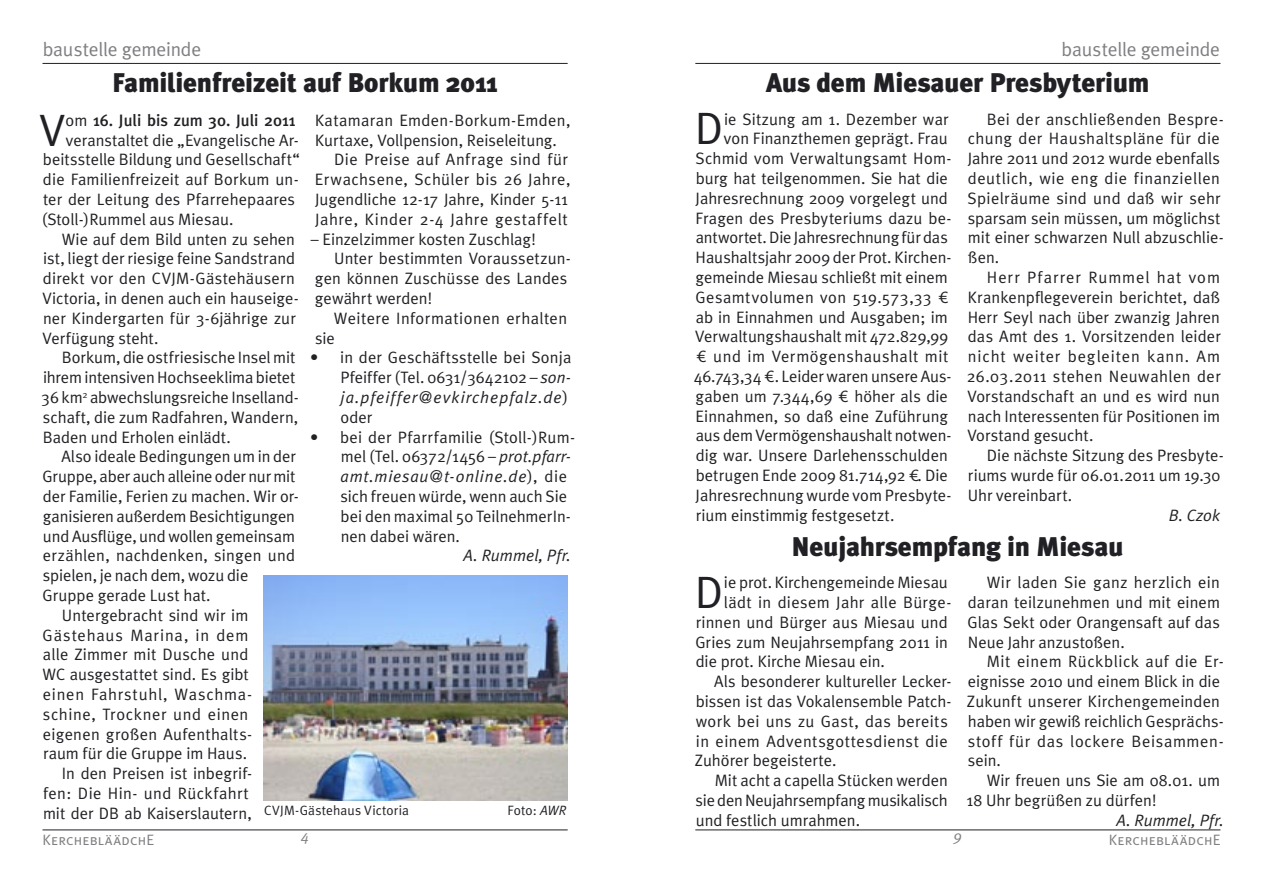
<style>
.page{position:relative;width:1263px;height:893px;background:#fff}
.page>*{position:absolute;margin:0;border:0;box-sizing:border-box;transform-origin:0 0}
.t1{font:45.3px "Meta Plus Normal";color:#212125}
.t2{font:900 27px "Meta Plus";letter-spacing:-.01em;color:#212125}
.t3{font:19.5px "Meta Plus Normal";letter-spacing:-.01em;color:#7f7f83}
.t4{font:16.5px/19.8px "Meta Plus Normal";letter-spacing:.005em;color:#212125}
.t5{font:16.5px "Meta Plus Normal";letter-spacing:.025em;color:#212125}
.t6{font:16.5px "Meta Plus Normal";letter-spacing:-.015em;color:#212125}
.t7{font:16.5px "Meta Plus Normal";letter-spacing:.03em;color:#212125}
.t8{font:italic 16.5px "Meta Plus Normal";letter-spacing:.005em;color:#212125}
.t9{font:16.5px "Meta Plus Normal";letter-spacing:.04em;color:#212125}
.t10{font:500 16.5px "Meta Plus";color:#212125}
.t11{font:16.5px "Meta Plus Normal";letter-spacing:.045em;color:#212125}
.t12{font:16.5px "Meta Plus Normal";letter-spacing:.035em;color:#212125}
.t13{font:16.5px "Meta Plus Normal";letter-spacing:.05em;color:#212125}
.t14{font:15px "Meta Plus Normal Caps";letter-spacing:.015em;color:#7f7f83}
.t15{font:italic 15px "Meta Plus Normal";color:#7f7f83}
.t16{font:13.5px "Meta Plus Normal";letter-spacing:.01em;color:#212125}
.s1{font-family:"Meta Plus Normal";font-weight:400}
.s2{font-style:italic}
.s3{font-family:"Meta Euro"}
</style>
<div class="page">
<hr style="left:695px;top:830px;width:525px;height:1px;background:#212125">
<hr style="left:43px;top:63px;width:525px;height:1px;background:#212125">
<hr style="left:695px;top:63px;width:525px;height:1px;background:#212125">
<hr style="left:43px;top:830px;width:525px;height:1px;background:#212125">
<img style="left:264px;top:575px;width:304px;height:226px">
<p class="t3" style="left:43px;top:38px;width:160px">baustelle gemeinde</p>
<p class="t3" style="left:1062px;top:38px;width:160px">baustelle gemeinde</p>
<h2 class="t2" style="left:766px;top:67px;width:385px">Aus dem Miesauer Presbyterium</h2>
<h1 class="t1" style="left:695px;top:103px;width:30px">D</h1>
<p class="t4" style="left:724px;top:109px;width:226px">ie Sitzung am 1. Dezember war</p>
<h2 class="t2" style="left:112px;top:67px;width:387px">Familienfreizeit auf Borkum 2011</h2>
<p class="t4" style="left:967px;top:109px;width:258px;text-indent:19px">Bei der anschließenden Bespre&shy;chung der Haushaltspläne für die<br>Jahre 2011 und 2012 wurde ebenfalls deutlich, wie eng die finanziellen<br>Spielräume sind und daß wir sehr sparsam sein müssen, um möglichst mit einer schwarzen Null abzuschlie&shy;ßen.</p>
<p class="t4" style="left:967px;top:267px;width:256px;text-align:justify;text-indent:20px">Herr Pfarrer Rummel hat vom Krankenpflegeverein berichtet, daß Herr Seyl nach über zwanzig Jahren das Amt des 1. Vorsitzenden leider nicht weiter begleiten kann. Am 26.03.2011 stehen Neuwahlen der Vorstandschaft an und es wird nun nach Interessenten für Positionen im Vorstand gesucht.</p>
<p class="t4" style="left:968px;top:445px;width:257px;text-indent:19px">Die nächste Sitzung des Presbyte&shy;riums wurde für 06.01.2011 um 19.30<br>Uhr vereinbart.</p>
<p class="t8" style="left:1169px;top:505px;width:53px">B. Czok</p>
<h1 class="t1" style="left:39px;top:104px;width:27px">V</h1>
<p class="t10" style="left:66px;top:110px;width:231px"><span class="s1">om</span> 16. Juli bis zum 30. Juli 2011</p>
<p class="t4" style="left:315px;top:110px;width:257px">Katamaran Emden-Borkum-Emden,</p>
<p class="t4" style="left:315px;top:130px;width:243px">Kurtaxe, Vollpension, Reiseleitung.</p>
<p class="t7" style="left:334px;top:150px;width:235px">Die Preise auf Anfrage sind für</p>
<p class="t5" style="left:315px;top:170px;width:257px">Erwachsene, Schüler bis 26 Jahre,</p>
<p class="t4" style="left:315px;top:189px;width:254px">Jugendliche 12-17 Jahre, Kinder 5-11</p>
<p class="t9" style="left:315px;top:209px;width:254px">Jahre, Kinder 2-4 Jahre gestaffelt</p>
<p class="t4" style="left:311px;top:229px;width:227px">– Einzelzimmer kosten Zuschlag!</p>
<p class="t4" style="left:334px;top:249px;width:238px">Unter bestimmten Voraussetzun-</p>
<p class="t4" style="left:315px;top:268px;width:254px">gen können Zuschüsse des Landes</p>
<p class="t4" style="left:315px;top:288px;width:119px">gewährt werden!</p>
<p class="t5" style="left:334px;top:308px;width:235px">Weitere Informationen erhalten</p>
<p class="t4" style="left:315px;top:328px;width:21px">sie</p>
<p class="t4" style="left:340px;top:348px;width:232px;text-indent:-30px">• in der Geschäftsstelle bei Sonja<br>Pfeiffer (Tel. 0631/3642102 – <span class="s2">son&shy;ja.pfeiffer@evkirchepfalz</span>.<span class="s2">de</span>) oder</p>
<p class="t4" style="left:340px;top:427px;width:236px;text-indent:-30px">• bei der Pfarrfamilie (Stoll-)Rum&shy;mel (Tel. 06372/1456 – <span class="s2">prot.pfarr&shy;amt.miesau@t-online.de</span>), die sich freuen würde, wenn auch Sie bei den maximal 50 TeilnehmerIn&shy;nen dabei wären.</p>
<p class="t8" style="left:463px;top:546px;width:109px">A. Rummel, Pfr.</p>
<p class="t4" style="left:724px;top:129px;width:226px">von Finanzthemen geprägt. Frau</p>
<p class="t4" style="left:695px;top:148px;width:258px">Schmid vom Verwaltungsamt Hom-</p>
<p class="t4" style="left:696px;top:168px;width:254px">burg hat teilgenommen. Sie hat die</p>
<p class="t4" style="left:696px;top:188px;width:254px">Jahresrechnung 2009 vorgelegt und</p>
<p class="t4" style="left:695px;top:208px;width:257px">Fragen des Presbyteriums dazu be-</p>
<p class="t6" style="left:696px;top:228px;width:254px">antwortet. Die Jahresrechnung für das</p>
<p class="t4" style="left:695px;top:247px;width:257px">Haushaltsjahr 2009 der Prot. Kirchen-</p>
<p class="t4" style="left:696px;top:267px;width:254px">gemeinde Miesau schließt mit einem</p>
<p class="t4" style="left:695px;top:287px;width:255px">Gesamtvolumen von 519.573,33 <span class="s3">1</span></p>
<p class="t4" style="left:696px;top:307px;width:254px">ab in Einnahmen und Ausgaben; im</p>
<p class="t4" style="left:695px;top:327px;width:255px">Verwaltungshaushalt mit 472.829,99</p>
<p class="t7" style="left:696px;top:347px;width:254px"><span class="s3">1</span> und im Vermögenshaushalt mit</p>
<p class="t4" style="left:694px;top:366px;width:259px">46.743,34 <span class="s3">1</span>. Leider waren unsere Aus-</p>
<p class="t4" style="left:696px;top:386px;width:254px">gaben um 7.344,69 <span class="s3">1</span> höher als die</p>
<p class="t4" style="left:695px;top:406px;width:254px">Einnahmen, so daß eine Zuführung</p>
<p class="t4" style="left:696px;top:426px;width:257px">aus dem Vermögenshaushalt notwen-</p>
<p class="t4" style="left:696px;top:445px;width:254px">dig war. Unsere Darlehensschulden</p>
<p class="t4" style="left:696px;top:465px;width:254px">betrugen Ende 2009 81.714,92 <span class="s3">1</span>. Die</p>
<p class="t4" style="left:696px;top:485px;width:257px">Jahresrechnung wurde vom Presbyte-</p>
<p class="t4" style="left:696px;top:505px;width:200px">rium einstimmig festgesetzt.</p>
<p class="t4" style="left:42px;top:130px;width:260px;text-indent:24px">veranstaltet die „Evangelische Ar&shy;beitsstelle Bildung und Gesellschaft“ die Familienfreizeit auf Borkum un&shy;ter der Leitung des Pfarrehepaares (Stoll-)Rummel aus Miesau.</p>
<p class="t4" style="left:42px;top:229px;width:258px;text-indent:19px">Wie auf dem Bild unten zu sehen ist, liegt der riesige feine Sandstrand direkt vor den CVJM-Gästehäusern<br>Victoria, in denen auch ein hauseige&shy;ner Kindergarten für 3-6jährige zur<br>Verfügung steht.</p>
<p class="t4" style="left:41px;top:348px;width:259px;text-indent:21px">Borkum, die ostfriesische Insel mit ihrem intensiven Hochseeklima bietet 36 km<sup>2</sup> abwechslungsreiche Inselland&shy;schaft, die zum Radfahren, Wandern, Baden und Erholen einlädt.</p>
<p class="t4" style="left:61px;top:447px;width:236px">Also ideale Bedingungen um in der</p>
<p class="t6" style="left:43px;top:467px;width:254px">Gruppe, aber auch alleine oder nur mit</p>
<p class="t4" style="left:43px;top:486px;width:257px">der Familie, Ferien zu machen. Wir or-</p>
<p class="t4" style="left:43px;top:506px;width:254px">ganisieren außerdem Besichtigungen</p>
<p class="t4" style="left:43px;top:526px;width:254px">und Ausflüge, und wollen gemeinsam</p>
<p class="t4" style="left:43px;top:546px;width:254px">erzählen, nachdenken, singen und</p>
<p class="t4" style="left:43px;top:565px;width:207px">spielen, je nach dem, wozu die</p>
<p class="t4" style="left:43px;top:585px;width:170px">Gruppe gerade Lust hat.</p>
<p class="t4" style="left:62px;top:605px;width:188px">Untergebracht sind wir im</p>
<p class="t13" style="left:43px;top:625px;width:207px">Gästehaus Marina, in dem</p>
<p class="t4" style="left:43px;top:645px;width:207px">alle Zimmer mit Dusche und</p>
<p class="t4" style="left:43px;top:664px;width:208px">WC ausgestattet sind. Es gibt</p>
<p class="t11" style="left:43px;top:685px;width:211px">einen Fahrstuhl, Waschma-</p>
<p class="t12" style="left:43px;top:704px;width:207px">schine, Trockner und einen</p>
<p class="t4" style="left:43px;top:724px;width:211px">eigenen großen Aufenthalts-</p>
<p class="t4" style="left:43px;top:744px;width:206px">raum für die Gruppe im Haus.</p>
<p class="t4" style="left:62px;top:763px;width:192px">In den Preisen ist inbegrif-</p>
<p class="t5" style="left:43px;top:784px;width:207px">fen: Die Hin- und Rückfahrt</p>
<p class="t4" style="left:43px;top:803px;width:210px">mit der DB ab Kaiserslautern,</p>
<h2 class="t2" style="left:791px;top:531px;width:333px">Neujahrsempfang in Miesau</h2>
<h1 class="t1" style="left:695px;top:566px;width:30px">D</h1>
<p class="t4" style="left:724px;top:572px;width:225px">ie prot. Kirchengemeinde Miesau</p>
<p class="t4" style="left:967px;top:572px;width:254px;text-align:justify;text-indent:19px">Wir laden Sie ganz herzlich ein daran teilzunehmen und mit einem Glas Sekt oder Orangensaft auf das Neue Jahr anzustoßen.</p>
<p class="t4" style="left:967px;top:652px;width:258px;text-indent:20px">Mit einem Rückblick auf die Er&shy;eignisse 2010 und einem Blick in die<br>Zukunft unserer Kirchengemeinden haben wir gewiß reichlich Gesprächs&shy;stoff für das lockere Beisammen&shy;sein.</p>
<p class="t4" style="left:966px;top:770px;width:255px;text-indent:20px">Wir freuen uns Sie am 08.01. um<br>18 Uhr begrüßen zu dürfen!</p>
<p class="t8" style="left:1116px;top:810px;width:109px">A. Rummel, Pfr.</p>
<p class="t4" style="left:724px;top:592px;width:229px">lädt in diesem Jahr alle Bürge-</p>
<p class="t4" style="left:696px;top:612px;width:254px">rinnen und Bürger aus Miesau und</p>
<p class="t4" style="left:695px;top:632px;width:254px">Gries zum Neujahrsempfang 2011 in</p>
<p class="t4" style="left:696px;top:652px;width:191px">die prot. Kirche Miesau ein.</p>
<p class="t4" style="left:714px;top:671px;width:239px">Als besonderer kultureller Lecker-</p>
<p class="t4" style="left:696px;top:691px;width:257px">bissen ist das Vokalensemble Patch-</p>
<p class="t4" style="left:696px;top:711px;width:254px">work bei uns zu Gast, das bereits</p>
<p class="t5" style="left:696px;top:731px;width:254px">in einem Adventsgottesdienst die</p>
<p class="t4" style="left:695px;top:751px;width:143px">Zuhörer begeisterte.</p>
<p class="t4" style="left:715px;top:770px;width:235px">Mit acht a capella Stücken werden</p>
<p class="t6" style="left:696px;top:791px;width:254px">sie den Neujahrsempfang musikalisch</p>
<p class="t4" style="left:696px;top:810px;width:166px">und festlich umrahmen.</p>
<p class="t16" style="left:264px;top:803px;width:146px">CVJM-Gästehaus Victoria</p>
<p class="t16" style="left:507px;top:803px;width:61px">Foto: <span class="s2">AWR</span></p>
<p class="t15" style="left:301px;top:827px;width:10px">4</p>
<p class="t15" style="left:954px;top:827px;width:10px">9</p>
<p class="t14" style="left:43px;top:831px;width:113px">KerchebläädchE</p>
<p class="t14" style="left:1109px;top:831px;width:113px">KerchebläädchE</p>
</div>
